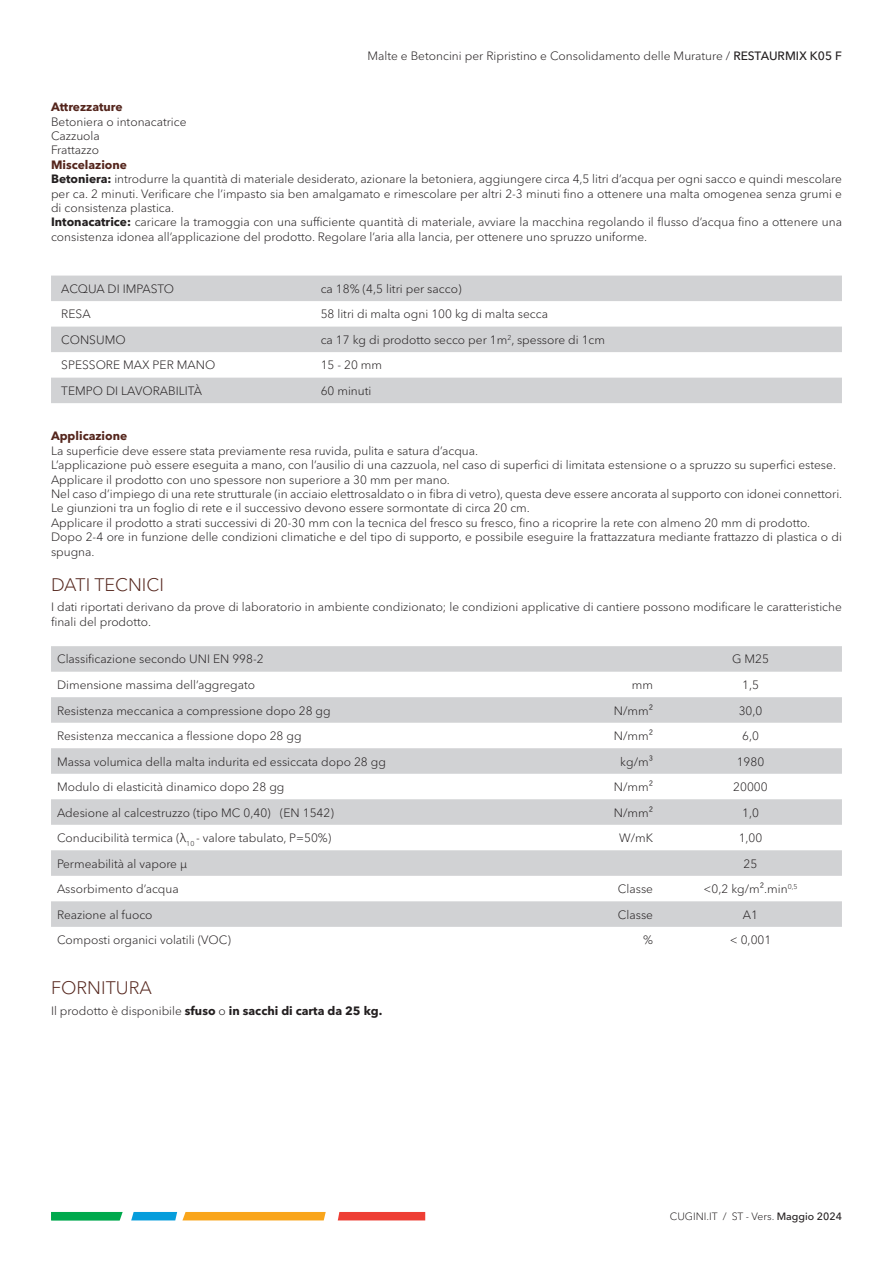
<style>
.page{position:relative;width:893px;height:1263px;background:#fff}
.page>*{position:absolute;margin:0;border:0;box-sizing:border-box;transform-origin:0 0}
.t1{font:300 18px "Avenir Next World";color:#54251c}
.t2{font:300 12px/14.4px "Avenir Next World";color:#231f20}
.t3{font:700 12px "Avenir Next World";color:#231f20}
.t4{font:700 12px "Avenir Next World";color:#54251c}
.t5{font:300 10.5px "Avenir Next World";color:#231f20}
.s1{font-weight:500}
.s2{font-weight:700;color:#54251c}
.s3{font-weight:700}
.s4{font-weight:400}
.s5{font-weight:300}
</style>
<div class="page">
<svg style="left:131px;top:1212px;width:195px;height:8px;background:#c2a852"></svg>
<svg style="left:51px;top:1212px;width:72px;height:8px"></svg>
<svg style="left:338px;top:1212px;width:87px;height:8px"></svg>
<svg style="left:51px;top:276px;width:791px;height:127px;fill:#d1d2d4"></svg>
<svg style="left:51px;top:646px;width:791px;height:281px;fill:#d1d2d4"></svg>
<p class="t2" style="left:367px;top:49px;width:476px">Malte e Betoncini per Ripristino e Consolidamento delle Murature / <span class="s1">RESTAURMIX K05 F</span></p>
<p class="t4" style="left:51px;top:100px;width:73px">Attrezzature</p>
<p class="t2" style="left:51px;top:114px;width:137px">Betoniera o intonacatrice<br>Cazzuola<br>Frattazzo</p>
<p class="t2" style="left:51px;top:157px;width:792px"><span class="s2">Miscelazione<br></span><span class="s3">Betoniera:</span> introdurre la quantità di materiale desiderato, azionare la betoniera, aggiungere circa 4,5 litri d’acqua per ogni sacco e quindi mescolare per ca. 2 minuti. Verificare che l’impasto sia ben amalgamato e rimescolare per altri 2-3 minuti fino a ottenere una malta omogenea senza grumi e di consistenza plastica.<br><span class="s3">Intonacatrice:</span> caricare la tramoggia con una sufficiente quantità di materiale, avviare la macchina regolando il flusso d’acqua fino a ottenere una consistenza idonea all’applicazione del prodotto. Regolare l’aria alla lancia, per ottenere uno spruzzo uniforme.</p>
<p class="t2" style="left:61px;top:282px;width:114px">ACQUA DI IMPASTO</p>
<p class="t2" style="left:321px;top:282px;width:142px">ca 18% (4,5 litri per sacco)</p>
<p class="t2" style="left:61px;top:307px;width:31px">RESA</p>
<p class="t2" style="left:321px;top:307px;width:229px">58 litri di malta ogni 100 kg di malta secca</p>
<p class="t2" style="left:61px;top:333px;width:66px">CONSUMO</p>
<p class="t2" style="left:321px;top:333px;width:286px">ca 17 kg di prodotto secco per 1m<sup>2</sup>, spessore di 1cm</p>
<p class="t2" style="left:61px;top:358px;width:156px">SPESSORE MAX PER MANO</p>
<p class="t2" style="left:321px;top:358px;width:63px">15 - 20 mm</p>
<p class="t2" style="left:61px;top:384px;width:142px">TEMPO DI LAVORABILITÀ</p>
<p class="t2" style="left:321px;top:384px;width:52px">60 minuti</p>
<p class="t4" style="left:51px;top:429px;width:78px">Applicazione</p>
<p class="t2" style="left:51px;top:443px;width:793px">La superficie deve essere stata previamente resa ruvida, pulita e satura d’acqua.<br>L’applicazione può essere eseguita a mano, con l’ausilio di una cazzuola, nel caso di superfici di limitata estensione o a spruzzo su superfici estese.<br>Applicare il prodotto con uno spessore non superiore a 30 mm per mano.<br>Nel caso d’impiego di una rete strutturale (in acciaio elettrosaldato o in fibra di vetro), questa deve essere ancorata al supporto con idonei connettori.<br>Le giunzioni tra un foglio di rete e il successivo devono essere sormontate di circa 20 cm.<br>Applicare il prodotto a strati successivi di 20-30 mm con la tecnica del fresco su fresco, fino a ricoprire la rete con almeno 20 mm di prodotto.<br>Dopo 2-4 ore in funzione delle condizioni climatiche e del tipo di supporto, e possibile eseguire la frattazzatura mediante frattazzo di plastica o di spugna.</p>
<h1 class="t1" style="left:51px;top:570px;width:114px">DATI TECNICI</h1>
<p class="t2" style="left:51px;top:600px;width:792px">I dati riportati derivano da prove di laboratorio in ambiente condizionato; le condizioni applicative di cantiere possono modificare le caratteristiche finali del prodotto.</p>
<p class="t2" style="left:57px;top:652px;width:208px">Classificazione secondo UNI EN 998-2</p>
<p class="t2" style="left:732px;top:652px;width:38px">G M25</p>
<p class="t2" style="left:57px;top:678px;width:200px">Dimensione massima dell’aggregato</p>
<p class="t2" style="left:632px;top:678px;width:23px">mm</p>
<p class="t2" style="left:742px;top:678px;width:18px">1,5</p>
<p class="t2" style="left:57px;top:703px;width:275px">Resistenza meccanica a compressione dopo 28 gg</p>
<p class="t2" style="left:614px;top:703px;width:41px">N/mm²</p>
<p class="t2" style="left:739px;top:703px;width:25px">30,0</p>
<p class="t2" style="left:57px;top:729px;width:246px">Resistenza meccanica a flessione dopo 28 gg</p>
<p class="t2" style="left:614px;top:729px;width:41px">N/mm²</p>
<p class="t2" style="left:742px;top:729px;width:18px">6,0</p>
<p class="t2" style="left:57px;top:754px;width:330px">Massa volumica della malta indurita ed essiccata dopo 28 gg</p>
<p class="t2" style="left:620px;top:754px;width:34px">kg/m³</p>
<p class="t2" style="left:737px;top:754px;width:29px">1980</p>
<p class="t2" style="left:57px;top:780px;width:229px">Modulo di elasticità dinamico dopo 28 gg</p>
<p class="t2" style="left:614px;top:780px;width:41px">N/mm²</p>
<p class="t2" style="left:733px;top:780px;width:36px">20000</p>
<p class="t2" style="left:57px;top:805px;width:278px">Adesione al calcestruzzo (tipo MC 0,40) (EN 1542)</p>
<p class="t2" style="left:614px;top:805px;width:41px">N/mm²</p>
<p class="t2" style="left:742px;top:805px;width:18px">1,0</p>
<p class="t2" style="left:57px;top:831px;width:276px">Conducibilità termica (<span class="s4">λ</span><sub>10</sub> - valore tabulato, P=50%)</p>
<p class="t2" style="left:619px;top:831px;width:35px">W/mK</p>
<p class="t2" style="left:739px;top:831px;width:25px">1,00</p>
<p class="t2" style="left:57px;top:856px;width:132px">Permeabilità al vapore μ</p>
<p class="t2" style="left:744px;top:856px;width:15px">25</p>
<p class="t2" style="left:57px;top:882px;width:123px">Assorbimento d’acqua</p>
<p class="t2" style="left:618px;top:882px;width:37px">Classe</p>
<p class="t2" style="left:703px;top:882px;width:96px">&lt;0,2 kg/m².min<sup>0,5</sup></p>
<p class="t2" style="left:57px;top:907px;width:97px">Reazione al fuoco</p>
<p class="t2" style="left:618px;top:907px;width:37px">Classe</p>
<p class="t2" style="left:743px;top:907px;width:17px">A1</p>
<p class="t2" style="left:57px;top:933px;width:176px">Composti organici volatili (VOC)</p>
<p class="t2" style="left:643px;top:933px;width:11px">%</p>
<p class="t2" style="left:730px;top:933px;width:43px">&lt; 0,001</p>
<h1 class="t1" style="left:51px;top:974px;width:102px">FORNITURA</h1>
<p class="t3" style="left:51px;top:1003px;width:333px"><span class="s5">Il prodotto è disponibile</span> sfuso <span class="s5">o</span> in sacchi di carta da 25 kg.</p>
<p class="t5" style="left:670px;top:1208px;width:174px">CUGINI.IT / ST - Vers. <span class="s1">Maggio 2024</span></p>
</div>
